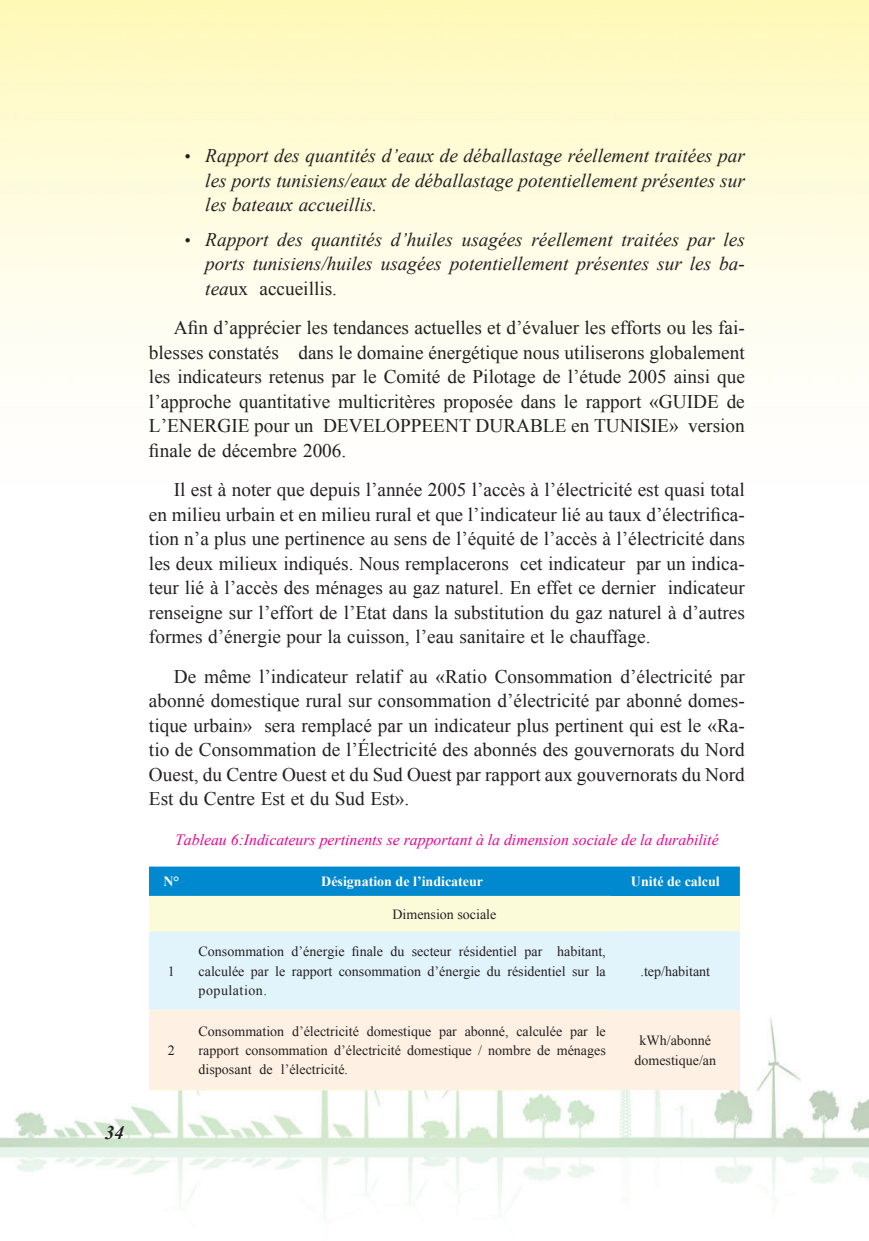
<style>
.page{position:relative;width:869px;height:1241px;background:#fff}
.page>*{position:absolute;margin:0;border:0;box-sizing:border-box;transform-origin:0 0}
.t1{font:19.25px/24.5px "Times New Roman";color:#231f20;text-align:justify}
.t2{font:italic 19.25px/24.5px "Times New Roman";color:#231f20;text-align:justify}
.t3{font:italic 700 19.25px "Times New Roman";color:#231f20}
.t4{font:italic 15.75px "Times New Roman";color:#ed028c}
.t5{font:14px/19.2px "Times New Roman";color:#231f20;text-align:justify}
.t6{font:700 14px "Times New Roman";color:#fff}
.s1{font-size:17.5px}
.s2{font-style:normal}
</style>
<div class="page">
<img style="left:0;top:0;width:868px;height:1211px">
<div style="left:149px;top:866px;width:590px;height:30px;background:#0089cf"></div>
<div style="left:149px;top:896px;width:590px;height:35px;background:#fbfad9"></div>
<div style="left:149px;top:931px;width:590px;height:79px;background:#e1f4fc"></div>
<div style="left:149px;top:1010px;width:590px;height:79px;background:#fef0e2"></div>
<hr style="left:149px;top:895px;width:44px;height:1px;background:#fbfad9">
<hr style="left:193px;top:895px;width:417px;height:1px;background:#fbfad9">
<hr style="left:149px;top:1009px;width:44px;height:1px;background:#fbfad9">
<hr style="left:193px;top:1009px;width:417px;height:1px;background:#fbfad9">
<hr style="left:149px;top:1089px;width:44px;height:1px;background:#fbfad9">
<hr style="left:193px;top:1089px;width:417px;height:1px;background:#fbfad9">
<p class="t3" style="left:105px;top:1118px;width:21px">34</p>
<p class="t2" style="left:205px;top:143px;width:540px;text-indent:-21px"><span class="s1">•</span> Rapport des quantités d’eaux de déballastage réellement traitées par les ports tunisiens/eaux de déballastage potentiellement présentes sur les bateaux accueillis.</p>
<p class="t2" style="left:205px;top:226px;width:540px;text-indent:-21px"><span class="s1">•</span> Rapport des quantités d’huiles usagées réellement traitées par les ports tunisiens/huiles usagées potentiellement présentes sur les ba&shy;tea<span class="s2">ux accueillis.</span></p>
<p class="t1" style="left:149px;top:315px;width:597px;text-indent:25px">Afin d’apprécier les tendances actuelles et d’évaluer les efforts ou les fai&shy;blesses constatés dans le domaine énergétique nous utiliserons globalement les indicateurs retenus par le Comité de Pilotage de l’étude 2005 ainsi que l’approche quantitative multicritères proposée dans le rapport «GUIDE de L’ENERGIE pour un DEVELOPPEENT DURABLE en TUNISIE» version finale de décembre 2006.</p>
<p class="t1" style="left:149px;top:477px;width:597px;text-indent:25px">Il est à noter que depuis l’année 2005 l’accès à l’électricité est quasi total en milieu urbain et en milieu rural et que l’indicateur lié au taux d’électrifica&shy;tion n’a plus une pertinence au sens de l’équité de l’accès à l’électricité dans les deux milieux indiqués. Nous remplacerons cet indicateur par un indica&shy;teur lié à l’accès des ménages au gaz naturel. En effet ce dernier indicateur renseigne sur l’effort de l’Etat dans la substitution du gaz naturel à d’autres formes d’énergie pour la cuisson, l’eau sanitaire et le chauffage.</p>
<p class="t1" style="left:149px;top:663px;width:597px;text-indent:25px">De même l’indicateur relatif au «Ratio Consommation d’électricité par abonné domestique rural sur consommation d’électricité par abonné domes&shy;tique urbain» sera remplacé par un indicateur plus pertinent qui est le «Ra&shy;tio de Consommation de l’Électricité des abonnés des gouvernorats du Nord Ouest, du Centre Ouest et du Sud Ouest par rapport aux gouvernorats du Nord Est du Centre Est et du Sud Est».</p>
<p class="t4" style="left:175px;top:828px;width:544px">Tableau 6:Indicateurs pertinents se rapportant à la dimension sociale de la durabilité</p>
<p class="t6" style="left:163px;top:871px;width:17px">N°</p>
<p class="t6" style="left:321px;top:871px;width:163px">Désignation de l’indicateur</p>
<p class="t6" style="left:630px;top:871px;width:90px">Unité de calcul</p>
<p class="t5" style="left:392px;top:903px;width:105px">Dimension sociale</p>
<p class="t5" style="left:168px;top:961px;width:8px">1</p>
<p class="t5" style="left:168px;top:1040px;width:8px">2</p>
<p class="t5" style="left:198px;top:941px;width:408px">Consommation d’énergie finale du secteur résidentiel par habitant, calculée par le rapport consommation d’énergie du résidentiel sur la population.</p>
<p class="t5" style="left:640px;top:961px;width:71px">.tep/habitant</p>
<p class="t5" style="left:198px;top:1021px;width:408px">Consommation d’électricité domestique par abonné, calculée par le rapport consommation d’électricité domestique / nombre de ménages disposant de l’électricité.</p>
<p class="t5" style="left:634px;top:1030px;width:83px;text-align:center">kWh/abonné domestique/an</p>
</div>
